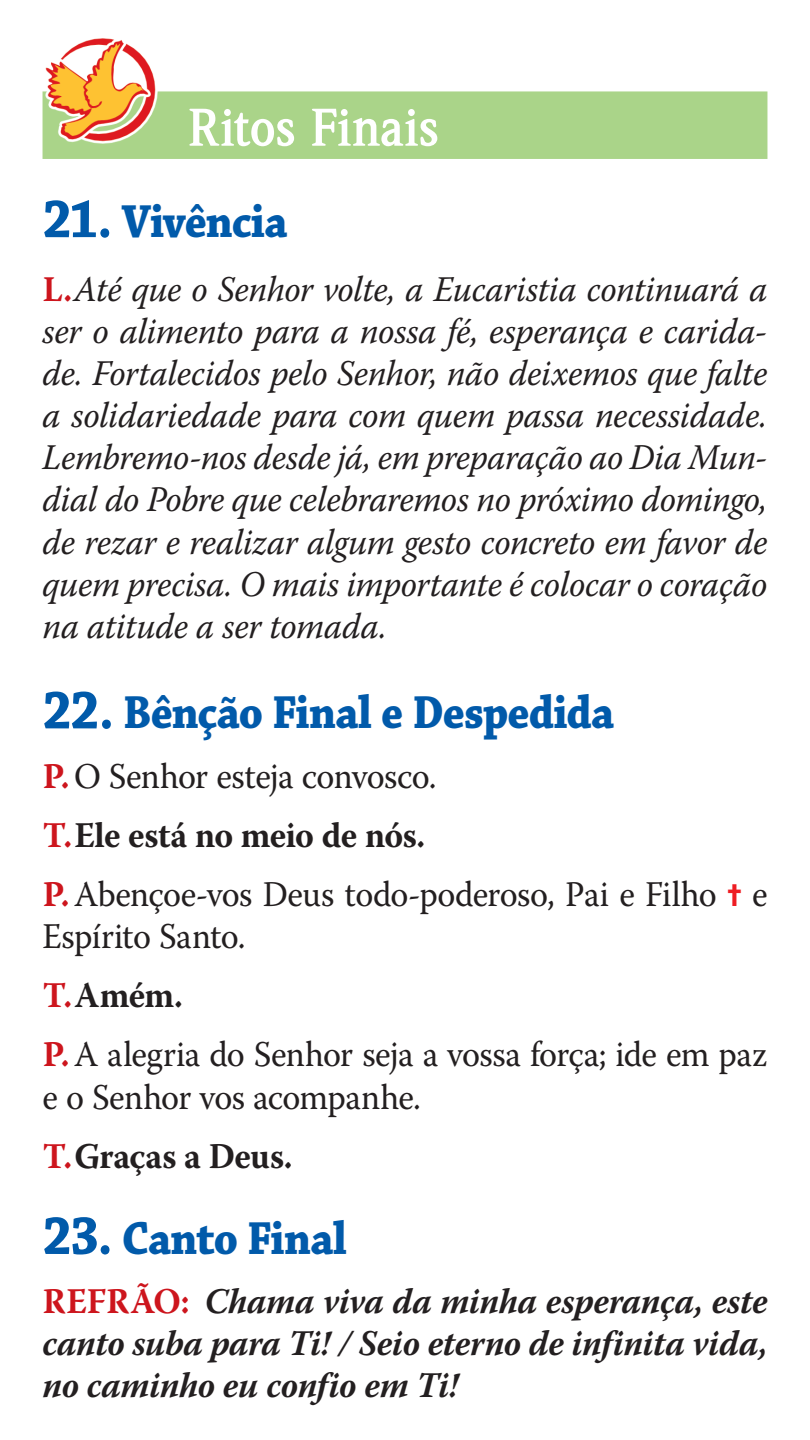
<style>
.page{position:relative;width:810px;height:1440px;background:#fff}
.page>*{position:absolute;margin:0;border:0;box-sizing:border-box;transform-origin:0 0}
.t1{font:700 54px "Weidemann IT Cby BT";letter-spacing:-.015em;color:#fff;scale:.95 1}
.t2{font:700 48.75px "Chaparral Pro";letter-spacing:-.02em;color:#015aaa;scale:.91 1}
.t3{font:italic 36px/42.2px "Warnock Pro";letter-spacing:-.01em;color:#231f20;text-align:justify;scale:.95 1}
.t4{font:36px/59.2px "Warnock Pro";letter-spacing:-.015em;color:#231f20;scale:.95 1}
.t5{font:italic 700 36px/42.2px "Warnock Pro";letter-spacing:-.01em;color:#231f20;text-align:justify;scale:.95 1}
.s1{font-size:56.25px}
.s2{font-weight:700;font-style:normal;color:#cd151d}
.s3{font-weight:700;color:#cd151d}
.s4{font-weight:700}
.s5{font-family:"Monotype Sorts";font-size:31.5px;color:#ee1d23}
.s6{font-style:normal;color:#cd151d}
</style>
<div class="page">
<div style="left:43px;top:91px;width:724px;height:68px;background:#aad489"></div>
<img style="left:43px;top:38px;width:116px;height:106px">
<h1 class="t1" style="left:187px;top:94px;width:267px">Ritos Finais</h1>
<h2 class="t2" style="left:43px;top:193px;width:271px"><span class="s1">21.</span> Vivência</h2>
<p class="t3" style="left:43px;top:267px;width:765px"><span class="s2">L.</span>Até que o Senhor volte, a Eucaristia continuará a ser o alimento para a nossa fé, esperança e carida&shy;de. Fortalecidos pelo Senhor, não deixemos que falte a solidariedade para com quem passa necessidade.<br>Lembremo-nos desde já, em preparação ao Dia Mun&shy;dial do Pobre que celebraremos no próximo domingo, de rezar e realizar algum gesto concreto em favor de quem precisa. O mais importante é colocar o coração na atitude a ser tomada.</p>
<h2 class="t2" style="left:43px;top:684px;width:630px"><span class="s1">22.</span> Bênção Final e Despedida</h2>
<p class="t4" style="left:43px;top:746px;width:765px"><span class="s3">P.</span>O Senhor esteja convosco.<br><span class="s3">T.</span> <span class="s4">Ele está no meio de nós.<br></span><span class="s3">P.</span>Abençoe-vos Deus todo-poderoso, Pai e Filho <span class="s5">=</span> e</p>
<p class="t4" style="left:43px;top:906px;width:765px">Espírito Santo.<br><span class="s3">T.</span> <span class="s4">Amém.<br></span><span class="s3">P.</span>A alegria do Senhor seja a vossa força; ide em paz</p>
<p class="t4" style="left:43px;top:1067px;width:400px">e o Senhor vos acompanhe.<br><span class="s3">T.</span> <span class="s4">Graças a Deus.</span></p>
<h2 class="t2" style="left:43px;top:1210px;width:336px"><span class="s1">23.</span> Canto Final</h2>
<p class="t5" style="left:43px;top:1280px;width:765px"><span class="s6">REFRÃO:</span> Chama viva da minha esperança, este canto suba para Ti! / Seio eterno de infinita vida, no caminho eu confio em Ti!</p>
</div>
